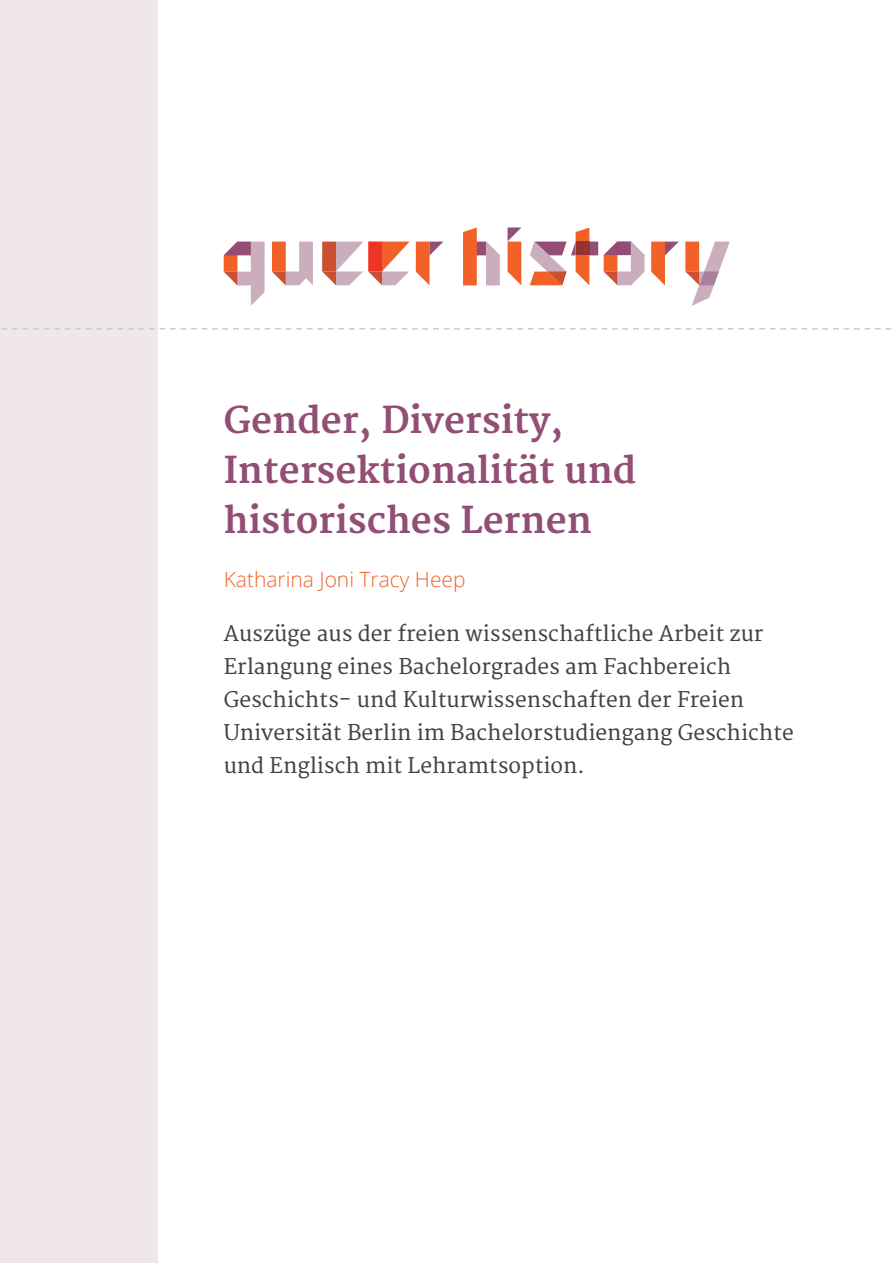
<style>
.page{position:relative;width:893px;height:1263px;background:#fff}
.page>*{position:absolute;margin:0;border:0;box-sizing:border-box;transform-origin:0 0}
.t1{font:700 36px/49.5px "Merriweather";color:#924e75}
.t2{font:21px/33px "Merriweather";color:#424242}
.t3{font:300 21px "Open Sans";color:#f26228}
</style>
<div class="page">
<div style="left:0;top:0;width:157px;height:1263px;background:#f0e7ec"></div>
<svg style="left:224px;top:242px;width:41px;height:64px"></svg>
<svg style="left:508px;top:227px;width:13px;height:58px"></svg>
<svg style="left:651px;top:242px;width:28px;height:43px"></svg>
<svg style="left:416px;top:242px;width:27px;height:43px"></svg>
<svg style="left:604px;top:241px;width:41px;height:44px"></svg>
<svg style="left:685px;top:242px;width:45px;height:64px"></svg>
<svg style="left:272px;top:242px;width:41px;height:43px"></svg>
<svg style="left:322px;top:242px;width:87px;height:43px"></svg>
<svg style="left:530px;top:228px;width:68px;height:57px"></svg>
<svg style="left:463px;top:228px;width:37px;height:57px"></svg>
<svg style="left:1px;top:328px;width:891px;height:2px"></svg>
<h1 class="t1" style="left:224px;top:397px;width:414px">Gender, Diversity,<br>Intersektionalität und historisches Lernen</h1>
<p class="t3" style="left:224px;top:565px;width:243px">Katharina Joni Tracy Heep</p>
<p class="t2" style="left:224px;top:618px;width:572px">Auszüge aus der freien wissenschaftliche Arbeit zur Erlangung eines Bachelorgrades am Fachbereich Geschichts- und Kulturwissenschaften der Freien Universität Berlin im Bachelorstudiengang Geschichte und Englisch mit Lehramtsoption.</p>
</div>
